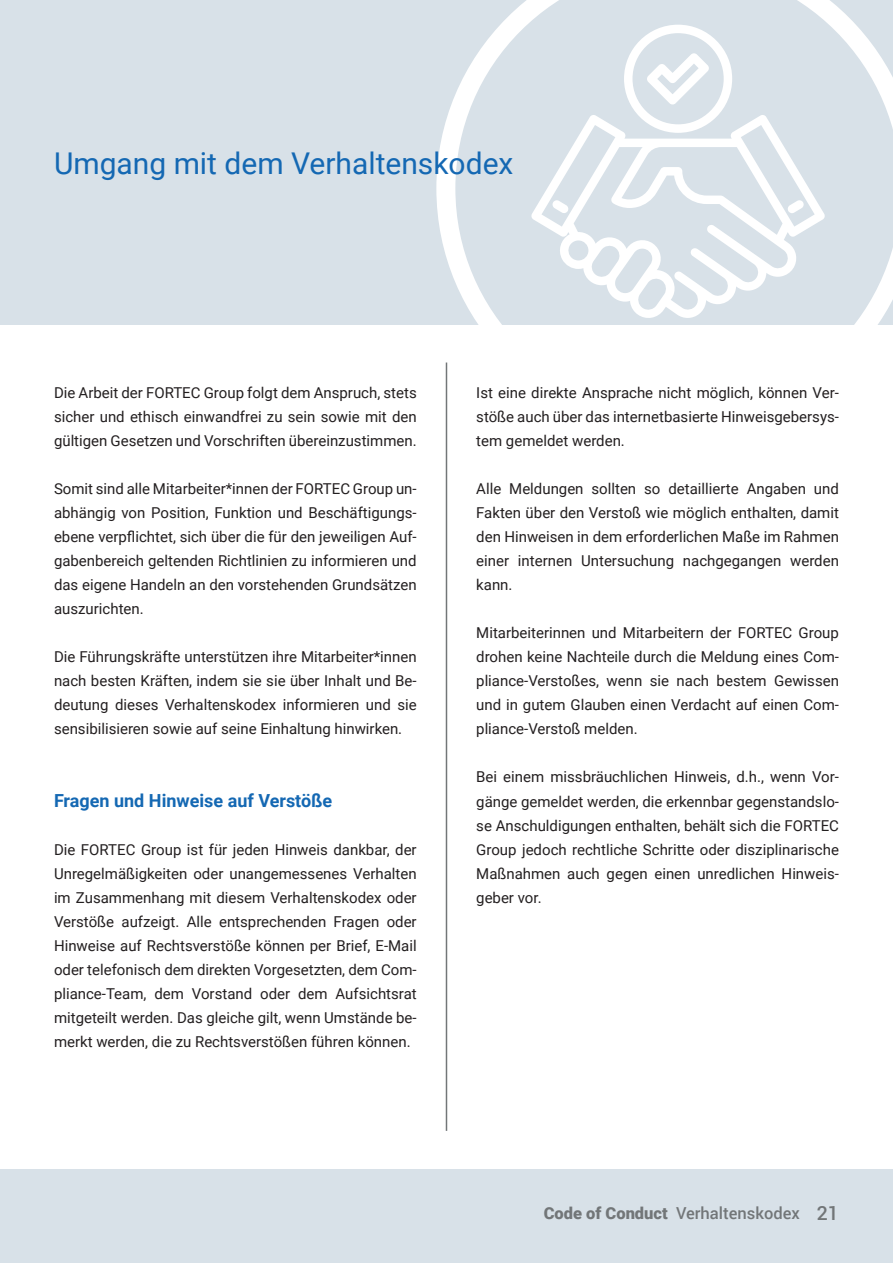
<style>
.page{position:relative;width:893px;height:1263px;background:#d8e1e8}
.page>*{position:absolute;margin:0;border:0;box-sizing:border-box;transform-origin:0 0}
.t1{font:30px "Roboto";color:#1468b3}
.t2{font:700 18px "Roboto";color:#1468b3}
.t3{font:500 16.5px "Roboto";color:#727678}
.t4{font:15px/24px "Roboto";color:#231f20;text-align:justify}
.s1{font-weight:900}
.s2{font-size:19.5px}
</style>
<div class="page">
<div style="left:0;top:325px;width:893px;height:843px;background:#fff"></div>
<hr style="left:446px;top:362px;width:1px;height:769px;background:#727678">
<svg style="left:436px;top:0;width:457px;height:430px"></svg>
<svg style="left:624px;top:25px;width:108px;height:89px"></svg>
<svg style="left:531px;top:114px;width:294px;height:204px"></svg>
<svg style="left:787px;top:200px;width:17px;height:13px"></svg>
<svg style="left:552px;top:200px;width:17px;height:14px"></svg>
<p class="t1" style="left:54px;top:143px;width:461px">Umgang mit dem Verhaltenskodex</p>
<p class="t4" style="left:54px;top:381px;width:364px">Die Arbeit der FORTEC Group folgt dem Anspruch, stets sicher und ethisch einwandfrei zu sein sowie mit den gültigen Gesetzen und Vorschriften übereinzustimmen.</p>
<p class="t4" style="left:54px;top:477px;width:364px">Somit sind alle Mitarbeiter*innen der FORTEC Group un&shy;abhängig von Position, Funktion und Beschäftigungs&shy;ebene verpflichtet, sich über die für den jeweiligen Auf&shy;gabenbereich geltenden Richtlinien zu informieren und das eigene Handeln an den vorstehenden Grundsätzen auszurichten.</p>
<p class="t4" style="left:54px;top:645px;width:364px">Die Führungskräfte unterstützen ihre Mitarbeiter*innen nach besten Kräften, indem sie sie über Inhalt und Be&shy;deutung dieses Verhaltenskodex informieren und sie sensibilisieren sowie auf seine Einhaltung hinwirken.</p>
<p class="t2" style="left:54px;top:787px;width:280px">Fragen und Hinweise auf Verstöße</p>
<p class="t4" style="left:54px;top:837px;width:364px">Die FORTEC Group ist für jeden Hinweis dankbar, der Unregelmäßigkeiten oder unangemessenes Verhalten im Zusammenhang mit diesem Verhaltenskodex oder Verstöße aufzeigt. Alle entsprechenden Fragen oder Hinweise auf Rechtsverstöße können per Brief, E-Mail oder telefonisch dem direkten Vorgesetzten, dem Com&shy;pliance-Team, dem Vorstand oder dem Aufsichtsrat mitgeteilt werden. Das gleiche gilt, wenn Umstände be&shy;merkt werden, die zu Rechtsverstößen führen können.</p>
<p class="t4" style="left:476px;top:381px;width:364px">Ist eine direkte Ansprache nicht möglich, können Ver&shy;stöße auch über das internetbasierte Hinweisgebersys&shy;tem gemeldet werden.</p>
<p class="t4" style="left:476px;top:477px;width:364px">Alle Meldungen sollten so detaillierte Angaben und Fakten über den Verstoß wie möglich enthalten, damit den Hinweisen in dem erforderlichen Maße im Rahmen einer internen Untersuchung nachgegangen werden kann.</p>
<p class="t4" style="left:476px;top:621px;width:364px">Mitarbeiterinnen und Mitarbeitern der FORTEC Group drohen keine Nachteile durch die Meldung eines Com&shy;pliance-Verstoßes, wenn sie nach bestem Gewissen und in gutem Glauben einen Verdacht auf einen Com&shy;pliance-Verstoß melden.</p>
<p class="t4" style="left:476px;top:765px;width:364px">Bei einem missbräuchlichen Hinweis, d.h., wenn Vor&shy;gänge gemeldet werden, die erkennbar gegenstandslo&shy;se Anschuldigungen enthalten, behält sich die FORTEC Group jedoch rechtliche Schritte oder disziplinarische Maßnahmen auch gegen einen unredlichen Hinweis&shy;geber vor.</p>
<p class="t3" style="left:544px;top:1202px;width:297px"><span class="s1">Code of Conduct</span> Verhaltenskodex <span class="s2">21</span></p>
</div>
